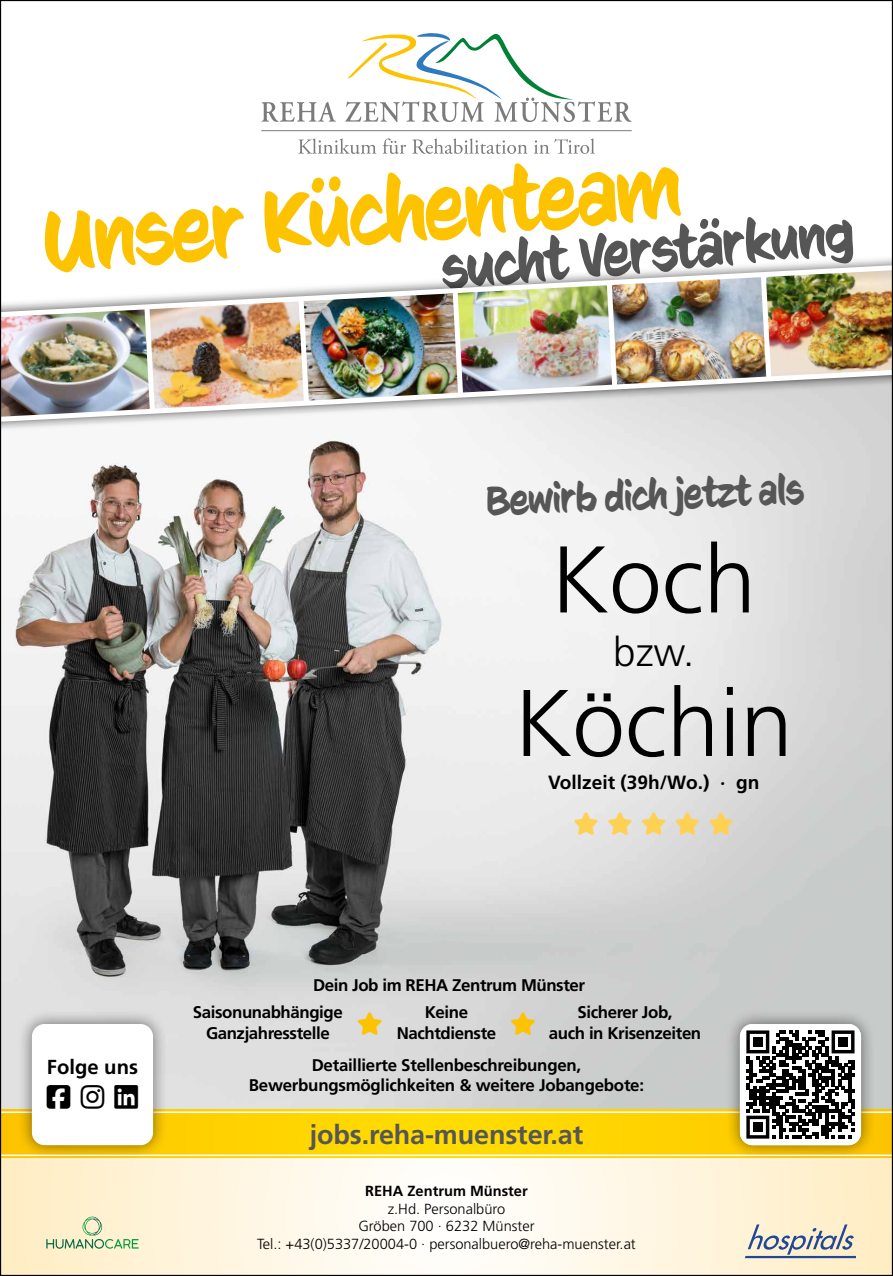
<style>
.page{position:relative;width:893px;height:1276px;background:#fff}
.page>*{position:absolute;margin:0;border:0;box-sizing:border-box;transform-origin:0 0}
.t1{font:300 94.5px "Frutiger LT Pro";color:#000}
.t2{font:87.75px "CC Sign Language";color:#fdc300}
.t3{font:58.5px "CC Sign Language";color:#565656}
.t4{font:40.5px "CC Sign Language";color:#565656}
.t5{font:300 40.5px "Frutiger LT Pro";color:#000}
.t6{font:700 27px "Frutiger LT Pro";letter-spacing:-.005em;color:#565656}
.t7{font:700 20.25px "Frutiger LT Pro";color:#000}
.t8{font:700 19.12px "Frutiger LT Pro";color:#000}
.t9{font:700 16.88px/20.2px "Frutiger LT Pro";letter-spacing:-.025em;color:#000;text-align:center}
.t10{font:300 14.62px/17.6px "Frutiger LT Pro";color:#000;text-align:center}
.t11{font:700 14.62px "Frutiger LT Pro";color:#000}
</style>
<div class="page">
<svg style="left:2px;top:1158px;width:889px;height:116px"></svg>
<img style="left:2px;top:439px;width:889px;height:573px">
<svg style="left:2px;top:258px;width:889px;height:181px"></svg>
<svg style="left:2px;top:265px;width:889px;height:157px"></svg>
<img style="left:150px;top:301px;width:154px;height:108px">
<img style="left:2px;top:309px;width:148px;height:108px">
<img style="left:612px;top:277px;width:154px;height:107px">
<img style="left:304px;top:293px;width:154px;height:107px">
<img style="left:458px;top:285px;width:154px;height:107px">
<img style="left:766px;top:270px;width:125px;height:106px">
<hr style="left:261px;top:130px;width:371px;height:1px;background:#7b7b7a">
<svg style="left:261px;top:102px;width:75px;height:20px"></svg>
<svg style="left:345px;top:33px;width:287px;height:89px"></svg>
<svg style="left:298px;top:138px;width:78px;height:16px"></svg>
<svg style="left:383px;top:138px;width:23px;height:16px"></svg>
<svg style="left:412px;top:138px;width:115px;height:16px"></svg>
<svg style="left:534px;top:138px;width:61px;height:16px"></svg>
<div style="left:0;top:1109px;width:893px;height:49px;background:#ffda21"></div>
<div style="left:17px;top:1009px;width:151px;height:150px;background:#000;opacity:.5"></div>
<div style="left:725px;top:1009px;width:151px;height:150px;background:#000;opacity:.5"></div>
<svg style="left:745px;top:1224px;width:110px;height:34px;background:#c6c6c1"></svg>
<svg style="left:46px;top:1216px;width:93px;height:32px;background:#dfe1bd"></svg>
<svg style="left:575px;top:812px;width:23px;height:23px"></svg>
<svg style="left:608px;top:812px;width:24px;height:23px"></svg>
<svg style="left:642px;top:812px;width:23px;height:23px"></svg>
<svg style="left:676px;top:812px;width:23px;height:23px"></svg>
<svg style="left:710px;top:812px;width:23px;height:23px"></svg>
<svg style="left:0;top:1012px;width:893px;height:144px;background:#d9cf9d"></svg>
<h2 class="t2" style="left:37px;top:194px;width:644px;rotate:-5deg">Unser Küchenteam</h2>
<h3 class="t3" style="left:438px;top:237px;width:416px;rotate:-5deg">sucht Verstärkung</h3>
<h3 class="t4" style="left:485px;top:478px;width:320px;rotate:-2deg">Bewirb dich jetzt als</h3>
<h1 class="t1" style="left:551px;top:524px;width:206px">Koch</h1>
<h3 class="t5" style="left:613px;top:628px;width:83px">bzw.</h3>
<h1 class="t1" style="left:515px;top:668px;width:280px">Köchin</h1>
<p class="t8" style="left:548px;top:771px;width:213px">Vollzeit (39h/Wo.) · gn</p>
<p class="t9" style="left:313px;top:975px;width:273px">Dein Job im REHA Zentrum Münster</p>
<p class="t7" style="left:47px;top:1054px;width:93px">Folge uns</p>
<p class="t9" style="left:193px;top:1002px;width:151px">Saisonunabhängige<br>Ganzjahresstelle</p>
<p class="t9" style="left:549px;top:1002px;width:154px">Sicherer Job,<br>auch in Krisenzeiten</p>
<p class="t9" style="left:397px;top:1002px;width:101px">Keine<br>Nachtdienste</p>
<p class="t9" style="left:249px;top:1054px;width:397px">Detaillierte Stellenbeschreibungen,<br>Bewerbungsmöglichkeiten &amp; weitere Jobangebote:</p>
<h3 class="t6" style="left:310px;top:1118px;width:275px">jobs.reha-muenster.at</h3>
<p class="t11" style="left:365px;top:1182px;width:164px">REHA Zentrum Münster</p>
<p class="t10" style="left:257px;top:1200px;width:380px">z.Hd. Personalbüro<br>Gröben 700 · 6232 Münster<br>Tel.: +43(0)5337/20004-0 · personalbuero@reha-muenster.at</p>
</div>
